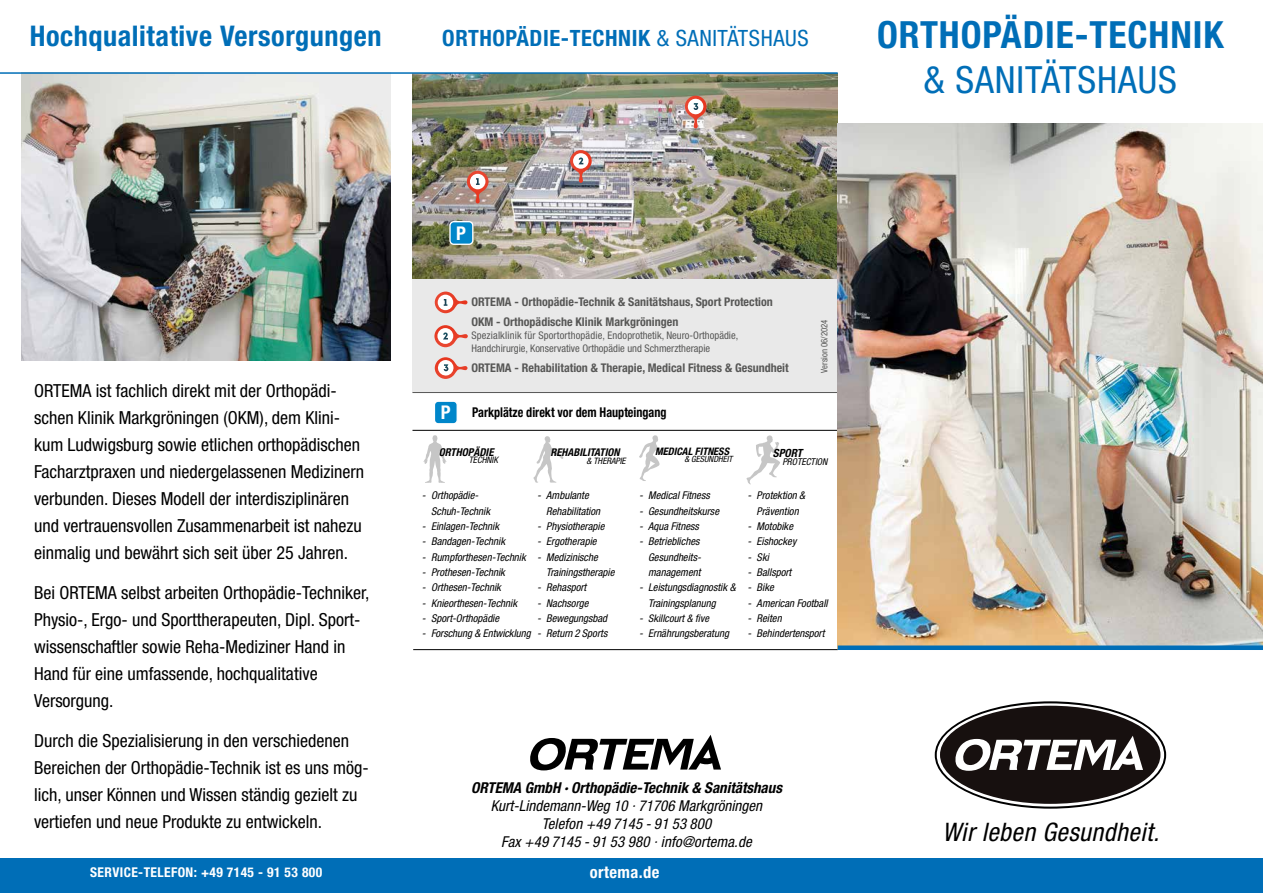
<style>
.page{position:relative;width:1263px;height:893px;background:#fff}
.page>*{position:absolute;margin:0;border:0;box-sizing:border-box;transform-origin:0 0}
.t1{font:700 condensed 37.5px "Helvetica Neue LT Std";letter-spacing:.025em;color:#006eb7}
.t2{font:condensed 37.5px "Helvetica Neue LT Std";letter-spacing:.025em;color:#006eb7}
.t3{font:700 condensed 28.5px "Helvetica Neue LT Std";letter-spacing:.02em;color:#006eb7}
.t4{font:italic condensed 25.5px "Helvetica Neue LT Std";letter-spacing:.02em;color:#000}
.t5{font:700 condensed 22.5px "Helvetica Neue LT Std";letter-spacing:.025em;color:#006eb7}
.t6{font:700 condensed 18.9px "Helvetica Neue LT Std";color:#fff}
.t7{font:condensed 18px/27px "Helvetica Neue LT Std";color:#000}
.t8{font:700 condensed 16.5px "Helvetica Neue LT Std";letter-spacing:.025em;color:#fff}
.t9{font:italic condensed 15px/18px "Helvetica Neue LT Std";color:#000;text-align:center}
.t10{font:italic 700 condensed 15px "Helvetica Neue LT Std";color:#000}
.t11{font:700 condensed 13.5px "Helvetica Neue LT Std";color:#000;scale:.9 1}
.t12{font:700 condensed 13.5px "Helvetica Neue LT Std";letter-spacing:.03em;color:#fff}
.t13{font:700 condensed 12px/20.7px "Helvetica Neue LT Std";color:#575756}
.t14{font:italic 700 condensed 11.25px "Helvetica Neue";color:#000}
.t15{font:italic condensed 10.8px/15.3px "Helvetica Neue LT Std";color:#000}
.t16{font:italic 700 condensed 10.8px "Helvetica Neue";color:#000}
.t17{font:italic 700 condensed 10.65px "Helvetica Neue";color:#000}
.t18{font:condensed 10.5px/12.6px "Helvetica Neue LT Std";color:#575756}
.t19{font:italic condensed 10.5px "Helvetica Neue LT Std";color:#000}
.t20{font:italic 700 condensed 10.35px "Helvetica Neue";color:#000}
.t21{font:italic condensed 9.45px "Helvetica Neue";color:#000}
.t22{font:condensed 9px "Helvetica Neue LT Std";color:#575756}
.t23{font:italic condensed 9px "Helvetica Neue";color:#000}
.t24{font:italic condensed 8.85px "Helvetica Neue";color:#000}
.t25{font:italic condensed 8.55px "Helvetica Neue";color:#000}
.s1{font-weight:400}
.s2{font-size:10.8px}
</style>
<div class="page">
<div style="left:412px;top:273px;width:426px;height:120px;background:#e9e9e9"></div>
<hr style="left:412px;top:430px;width:426px;height:1px;background:#000">
<img style="left:412px;top:74px;width:426px;height:204px">
<hr style="left:412px;top:392px;width:472px;height:1px;background:#575756">
<hr style="left:413px;top:649px;width:425px;height:1px;background:#000">
<svg style="left:423px;top:435px;width:23px;height:48px"></svg>
<svg style="left:533px;top:436px;width:30px;height:47px"></svg>
<svg style="left:639px;top:435px;width:31px;height:46px"></svg>
<svg style="left:746px;top:435px;width:34px;height:50px"></svg>
<svg style="left:530px;top:735px;width:191px;height:35px"></svg>
<div style="left:450px;top:222px;width:23px;height:22px;background:#0086ca;border-radius:4px"></div>
<div style="left:449px;top:221px;width:24px;height:24px;border:1px solid #fff;border-radius:4px"></div>
<svg style="left:685px;top:96px;width:21px;height:32px"></svg>
<div style="left:434px;top:401px;width:23px;height:23px;background:#0086ca;border-radius:4px"></div>
<div style="left:434px;top:400px;width:24px;height:24px;border:1px solid #fff;border-radius:4px"></div>
<svg style="left:570px;top:150px;width:22px;height:33px"></svg>
<svg style="left:467px;top:171px;width:21px;height:32px"></svg>
<svg style="left:435px;top:292px;width:32px;height:21px"></svg>
<svg style="left:434px;top:325px;width:34px;height:22px"></svg>
<svg style="left:435px;top:357px;width:32px;height:22px"></svg>
<svg style="left:935px;top:701px;width:231px;height:108px"></svg>
<svg style="left:937px;top:703px;width:227px;height:104px"></svg>
<div style="left:940px;top:706px;width:220px;height:98px;background:#17100f;border-radius:50%"></div>
<svg style="left:955px;top:736px;width:188px;height:35px"></svg>
<img style="left:838px;top:123px;width:425px;height:522px">
<div style="left:838px;top:645px;width:425px;height:5px;background:#006eb7"></div>
<img style="left:21px;top:74px;width:369px;height:286px">
<hr style="left:0;top:72px;width:838px;height:2px;background:#006eb7">
<div style="left:0;top:859px;width:1263px;height:34px;background:#006eb7"></div>
<h2 class="t3" style="left:30px;top:19px;width:353px">Hochqualitative Versorgungen</h2>
<p class="t5" style="left:442px;top:24px;width:368px">ORTHOPÄDIE-TECHNIK <span class="s1">&amp; SANITÄTSHAUS</span></p>
<h1 class="t1" style="left:877px;top:12px;width:348px">ORTHOPÄDIE-TECHNIK</h1>
<h1 class="t2" style="left:924px;top:58px;width:255px">&amp; SANITÄTSHAUS</h1>
<p class="t7" style="left:34px;top:377px;width:332px">ORTEMA ist fachlich direkt mit der Orthopädi&shy;schen Klinik Markgröningen (OKM), dem Klini&shy;kum Ludwigsburg sowie etlichen orthopädischen Facharztpraxen und niedergelassenen Medizinern verbunden. Dieses Modell der interdisziplinären und vertrauensvollen Zusammenarbeit ist nahezu einmalig und bewährt sich seit über 25 Jahren.</p>
<p class="t7" style="left:34px;top:579px;width:337px">Bei ORTEMA selbst arbeiten Orthopädie-Techniker, Physio-, Ergo- und Sporttherapeuten, Dipl. Sport&shy;wissenschaftler sowie Reha-Mediziner Hand in Hand für eine umfassende, hochqualitative Versorgung.</p>
<p class="t7" style="left:34px;top:726px;width:336px">Durch die Spezialisierung in den verschiedenen Bereichen der Orthopädie-Technik ist es uns mög&shy;lich, unser Können und Wissen ständig gezielt zu vertiefen und neue Produkte zu entwickeln.</p>
<p class="t12" style="left:90px;top:864px;width:234px">SERVICE-TELEFON: +49 7145 - 91 53 800</p>
<p class="t6" style="left:456px;top:222px;width:11px">P</p>
<p class="t6" style="left:441px;top:401px;width:11px">P</p>
<p class="t13" style="left:471px;top:291px;width:303px">ORTEMA - Orthopädie-Technik &amp; Sanitätshaus, Sport Protection<br>OKM - Orthopädische Klinik Markgröningen</p>
<p class="t18" style="left:471px;top:329px;width:268px">Spezialklinik für Sportorthopädie, Endoprothetik, Neuro-Orthopädie,<br>Handchirurgie, Konservative Orthopädie und Schmerztherapie</p>
<p class="t13" style="left:471px;top:358px;width:319px">ORTEMA - Rehabilitation &amp; Therapie, Medical Fitness &amp; Gesundheit</p>
<p class="t11" style="left:472px;top:404px;width:218px">Parkplätze direkt vor dem Haupteingang</p>
<p class="t22" style="left:819px;top:373px;width:55px;rotate:-90deg">Version 06/2024</p>
<p class="t16" style="left:439px;top:445px;width:56px">ORTHOPÄDIE</p>
<p class="t23" style="left:469px;top:455px;width:31px">TECHNIK</p>
<p class="t17" style="left:550px;top:446px;width:71px">REHABILITATION</p>
<p class="t24" style="left:586px;top:455px;width:41px">&amp; THERAPIE</p>
<p class="t15" style="left:431px;top:488px;width:61px;text-indent:-9px">- Orthopädie-<br>Schuh-Technik</p>
<p class="t15" style="left:422px;top:519px;width:79px">- Einlagen-Technik</p>
<p class="t15" style="left:422px;top:534px;width:85px">- Bandagen-Technik</p>
<p class="t15" style="left:422px;top:549px;width:105px">- Rumpforthesen-Technik</p>
<p class="t15" style="left:422px;top:565px;width:85px">- Prothesen-Technik</p>
<p class="t15" style="left:422px;top:580px;width:81px">- Orthesen-Technik</p>
<p class="t15" style="left:422px;top:595px;width:97px">- Knieorthesen-Technik</p>
<p class="t15" style="left:422px;top:611px;width:79px">- Sport-Orthopädie</p>
<p class="t15" style="left:422px;top:626px;width:110px">- Forschung &amp; Entwicklung</p>
<p class="t15" style="left:546px;top:488px;width:55px;text-indent:-9px">- Ambulante<br>Rehabilitation</p>
<p class="t15" style="left:537px;top:519px;width:69px">- Physiotherapie</p>
<p class="t15" style="left:537px;top:534px;width:61px">- Ergotherapie</p>
<p class="t15" style="left:546px;top:549px;width:70px;text-indent:-9px">- Medizinische<br>Trainingstherapie</p>
<p class="t15" style="left:537px;top:580px;width:51px">- Rehasport</p>
<p class="t15" style="left:537px;top:595px;width:53px">- Nachsorge</p>
<p class="t15" style="left:537px;top:611px;width:72px">- Bewegungsbad</p>
<p class="t15" style="left:537px;top:626px;width:72px">- Return 2 Sports</p>
<p class="t20" style="left:655px;top:445px;width:75px">MEDICAL FITNESS</p>
<p class="t25" style="left:684px;top:454px;width:50px">&amp; GESUNDHEIT</p>
<p class="t21" style="left:782px;top:456px;width:46px">PROTECTION</p>
<p class="t14" style="left:773px;top:446px;width:31px">SPORT</p>
<p class="t15" style="left:639px;top:488px;width:72px">- Medical Fitness</p>
<p class="t15" style="left:639px;top:503px;width:82px">- Gesundheitskurse</p>
<p class="t15" style="left:639px;top:519px;width:61px">- Aqua Fitness</p>
<p class="t15" style="left:648px;top:534px;width:54px;text-indent:-9px">- Betriebliches<br>Gesundheits&shy;management</p>
<p class="t15" style="left:648px;top:580px;width:89px;text-indent:-9px">- Leistungsdiagnostik &amp;<br>Trainingsplanung</p>
<p class="t19" style="left:639px;top:612px;width:71px"><span class="s2">-</span> Skillcourt &amp; five</p>
<p class="t15" style="left:639px;top:626px;width:91px">- Ernährungsberatung</p>
<p class="t15" style="left:747px;top:488px;width:59px;text-align:center">- Protektion &amp;<br>Prävention</p>
<p class="t15" style="left:747px;top:519px;width:47px">- Motobike</p>
<p class="t15" style="left:747px;top:534px;width:50px">- Eishockey</p>
<p class="t15" style="left:747px;top:549px;width:23px">- Ski</p>
<p class="t15" style="left:747px;top:565px;width:45px">- Ballsport</p>
<p class="t15" style="left:747px;top:580px;width:28px">- Bike</p>
<p class="t15" style="left:747px;top:595px;width:82px">- American Football</p>
<p class="t15" style="left:747px;top:611px;width:36px">- Reiten</p>
<p class="t15" style="left:747px;top:626px;width:79px">- Behindertensport</p>
<p class="t10" style="left:471px;top:779px;width:312px">ORTEMA GmbH · Orthopädie-Technik &amp; Sanitätshaus</p>
<p class="t9" style="left:491px;top:797px;width:273px">Kurt-Lindemann-Weg 10 · 71706 Markgröningen<br>Telefon +49 7145 - 91 53 800<br>Fax +49 7145 - 91 53 980 · info@ortema.de</p>
<p class="t8" style="left:590px;top:862px;width:71px">ortema.de</p>
<h3 class="t4" style="left:942px;top:817px;width:218px">Wir leben Gesundheit.</h3>
</div>
